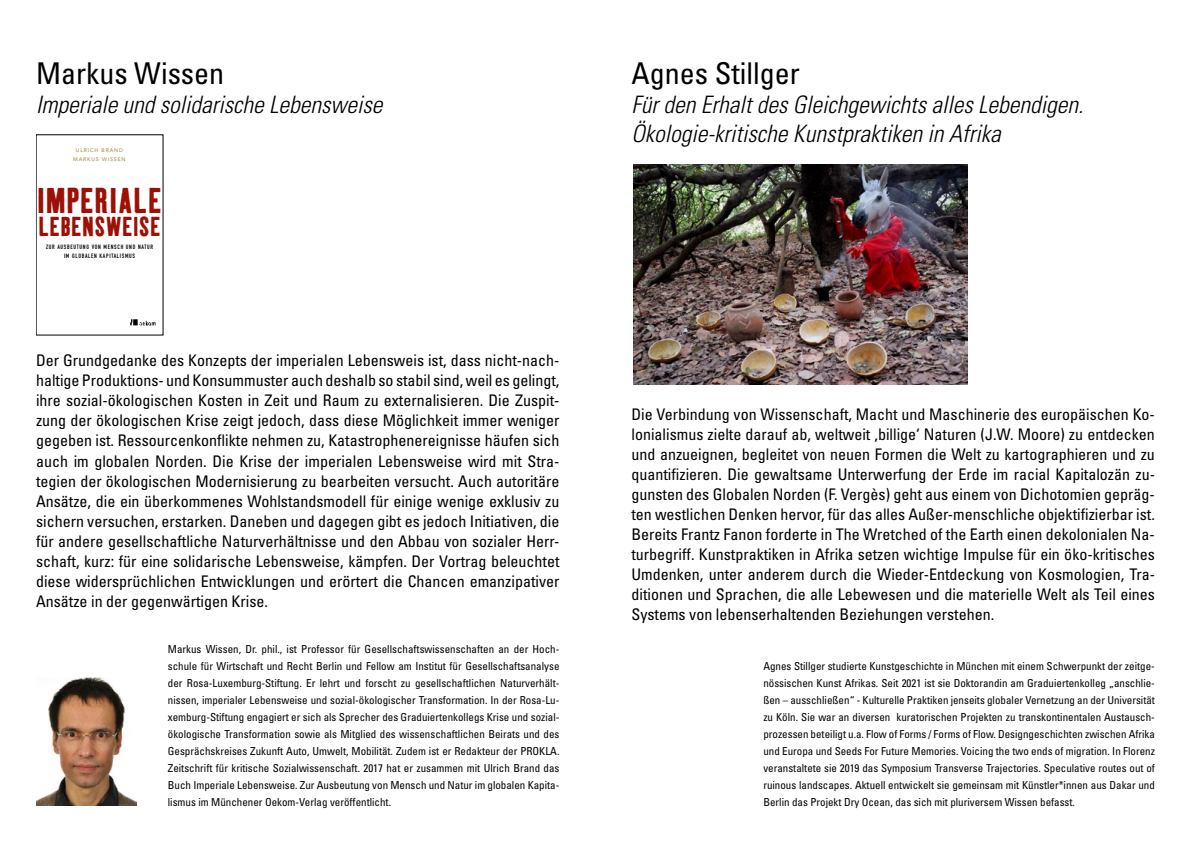
<style>
.page{position:relative;width:1191px;height:842px;background:#fff}
.page>*{position:absolute;margin:0;border:0;box-sizing:border-box;transform-origin:0 0}
.t1{font:34.8px "Kipp No 1";letter-spacing:.04em;color:#9c1006;scale:1.11 1}
.t2{font:condensed 30px "Univers LT Std";color:#000}
.t3{font:26.6px "Kipp No 1";letter-spacing:.035em;color:#9c1006}
.t4{font:italic 300 condensed 24px/29px "Univers LT Std";color:#000}
.t5{font:condensed 16px/20px "Univers LT Std";color:#000;text-align:justify}
.t6{font:condensed 11px/17px "Univers LT Std";color:#000;text-align:justify}
.t7{font:6.2px/9.3px "DIN Engschrift Std";letter-spacing:.11em;color:#000;text-align:center}
.t8{font:5.2px/9.3px "Avenir LT Std";letter-spacing:.165em;color:#9c7e2b;text-align:center}
</style>
<div class="page">
<img style="left:633px;top:164px;width:334px;height:221px">
<img style="left:36px;top:677px;width:100px;height:129px">
<img style="left:130px;top:319px;width:26px;height:7px">
<h2 class="t2" style="left:36px;top:54px;width:190px">Markus Wissen</h2>
<h3 class="t4" style="left:36px;top:90px;width:348px">Imperiale und solidarische Lebensweise</h3>
<p class="t8" style="left:73px;top:145px;width:54px">ULRICH BRAND<br>MARKUS WISSEN</p>
<h1 class="t1" style="left:38px;top:179px;width:113px">lMPERlALE</h1>
<h3 class="t3" style="left:39px;top:210px;width:123px">LEBENSWElSE</h3>
<p class="t7" style="left:46px;top:242px;width:109px">ZUR AUSBEUTUNG VON MENSCH UND NATUR<br>IM GLOBALEN KAPITALISMUS</p>
<p class="t5" style="left:36px;top:351px;width:525px">Der Grundgedanke des Konzepts der imperialen Lebensweis ist, dass nicht-nach&shy;haltige Produktions- und Konsummuster auch deshalb so stabil sind, weil es gelingt, ihre sozial-ökologischen Kosten in Zeit und Raum zu externalisieren. Die Zuspit&shy;zung der ökologischen Krise zeigt jedoch, dass diese Möglichkeit immer weniger gegeben ist. Ressourcenkonflikte nehmen zu, Katastrophenereignisse häufen sich auch im globalen Norden. Die Krise der imperialen Lebensweise wird mit Stra&shy;tegien der ökologischen Modernisierung zu bearbeiten versucht. Auch autoritäre Ansätze, die ein überkommenes Wohlstandsmodell für einige wenige exklusiv zu sichern versuchen, erstarken. Daneben und dagegen gibt es jedoch Initiativen, die für andere gesellschaftliche Naturverhältnisse und den Abbau von sozialer Herr&shy;schaft, kurz: für eine solidarische Lebensweise, kämpfen. Der Vortrag beleuchtet diese widersprüchlichen Entwicklungen und erörtert die Chancen emanzipativer Ansätze in der gegenwärtigen Krise.</p>
<p class="t6" style="left:168px;top:640px;width:393px">Markus Wissen, Dr. phil., ist Professor für Gesellschaftswissenschaften an der Hoch&shy;schule für Wirtschaft und Recht Berlin und Fellow am Institut für Gesellschaftsanalyse der Rosa-Luxemburg-Stiftung. Er lehrt und forscht zu gesellschaftlichen Naturverhält&shy;nissen, imperialer Lebensweise und sozial-ökologischer Transformation. In der Rosa-Lu&shy;xemburg-Stiftung engagiert er sich als Sprecher des Graduiertenkollegs Krise und sozial&shy;ökologische Transformation sowie als Mitglied des wissenschaftlichen Beirats und des Gesprächskreises Zukunft Auto, Umwelt, Mobilität. Zudem ist er Redakteur der PROKLA.<br>Zeitschrift für kritische Sozialwissenschaft. 2017 hat er zusammen mit Ulrich Brand das Buch Imperiale Lebensweise. Zur Ausbeutung von Mensch und Natur im globalen Kapita&shy;lismus im Münchener Oekom-Verlag veröffentlicht.</p>
<h2 class="t2" style="left:631px;top:54px;width:170px">Agnes Stillger</h2>
<h3 class="t4" style="left:631px;top:90px;width:453px">Für den Erhalt des Gleichgewichts alles Lebendigen.<br>Ökologie-kritische Kunstpraktiken in Afrika</h3>
<p class="t5" style="left:631px;top:404px;width:525px">Die Verbindung von Wissenschaft, Macht und Maschinerie des europäischen Ko&shy;lonialismus zielte darauf ab, weltweit ‚billige‘ Naturen (J.W. Moore) zu entdecken und anzueignen, begleitet von neuen Formen die Welt zu kartographieren und zu quantifizieren. Die gewaltsame Unterwerfung der Erde im racial Kapitalozän zu&shy;gunsten des Globalen Norden (F. Vergès) geht aus einem von Dichotomien gepräg&shy;ten westlichen Denken hervor, für das alles Außer-menschliche objektifizierbar ist.<br>Bereits Frantz Fanon forderte in The Wretched of the Earth einen dekolonialen Na&shy;turbegriff. Kunstpraktiken in Afrika setzen wichtige Impulse für ein öko-kritisches Umdenken, unter anderem durch die Wieder-Entdeckung von Kosmologien, Tra&shy;ditionen und Sprachen, die alle Lebewesen und die materielle Welt als Teil eines Systems von lebenserhaltenden Beziehungen verstehen.</p>
<p class="t6" style="left:763px;top:657px;width:393px">Agnes Stillger studierte Kunstgeschichte in München mit einem Schwerpunkt der zeitge&shy;nössischen Kunst Afrikas. Seit 2021 ist sie Doktorandin am Graduiertenkolleg „anschlie&shy;ßen – ausschließen“ - Kulturelle Praktiken jenseits globaler Vernetzung an der Universität zu Köln. Sie war an diversen kuratorischen Projekten zu transkontinentalen Austausch&shy;prozessen beteiligt u.a. Flow of Forms / Forms of Flow. Designgeschichten zwischen Afrika und Europa und Seeds For Future Memories. Voicing the two ends of migration. In Florenz veranstaltete sie 2019 das Symposium Transverse Trajectories. Speculative routes out of ruinous landscapes. Aktuell entwickelt sie gemeinsam mit Künstler*innen aus Dakar und Berlin das Projekt Dry Ocean, das sich mit pluriversem Wissen befasst.</p>
</div>
